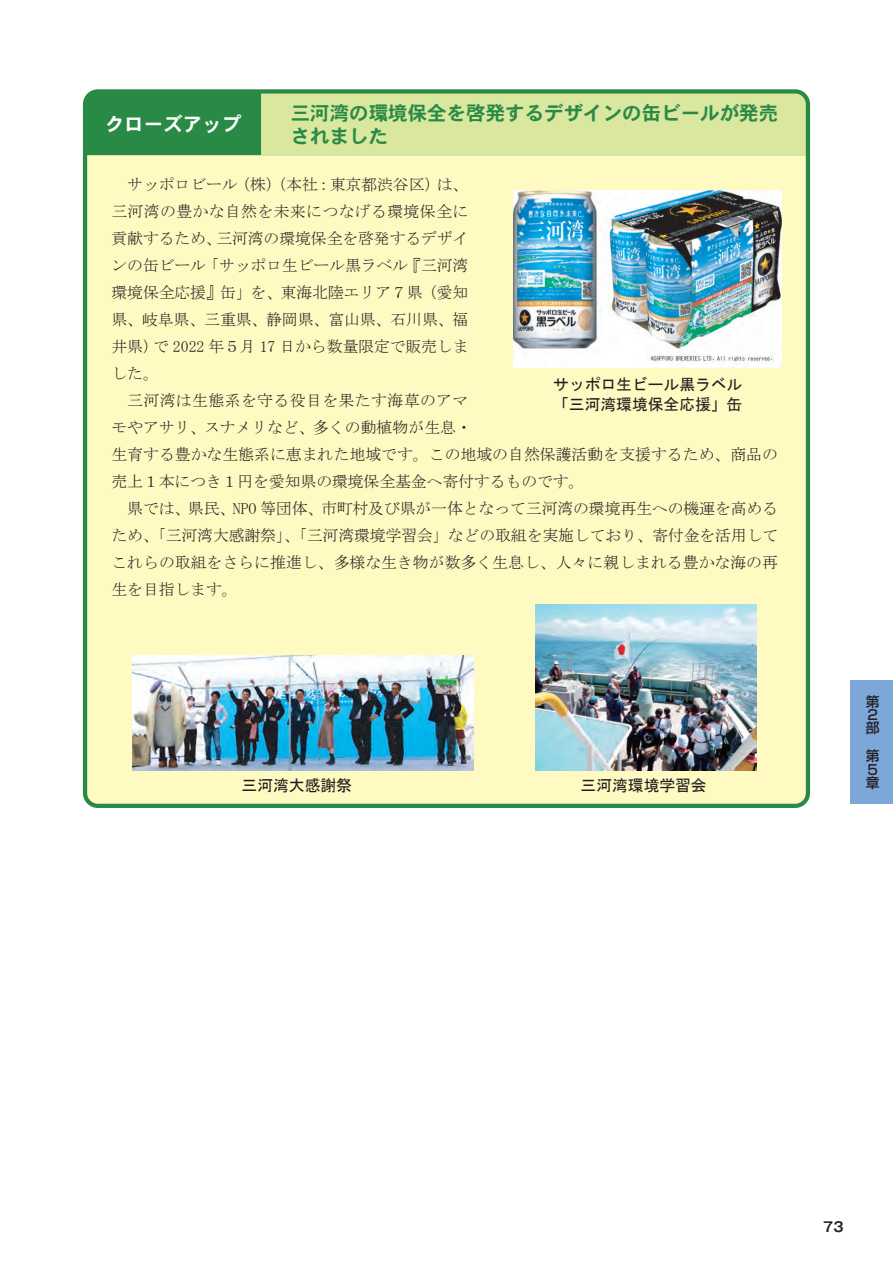
<style>
.page{position:relative;width:893px;height:1263px;background:#fff}
.page>*{position:absolute;margin:0;border:0;box-sizing:border-box;transform-origin:0 0}
.t1{font:19.5px/23.4px "DFHS Gothic Std W7";color:#298a46}
.t2{font:19.5px "DFHS Gothic Std W7";color:#fff}
.t3{font:15.9px/27px "MS Mincho";color:#231f20;text-align:justify}
.t4{font:15.9px/19.2px "MS Gothic";color:#231f20}
.t5{font:500 13.8px/13.4px "Shin Go Pro";color:#231f20}
.t6{font:700 13.5px "Gothic MB101 Pro De";color:#231f20}
</style>
<div class="page">
<div style="left:85px;top:91px;width:723px;height:715px;background:#fffac1;border-radius:13px"></div>
<div style="left:88px;top:94px;width:173px;height:61px;background:#298a46"></div>
<div style="left:261px;top:94px;width:544px;height:61px;background:#dae79e"></div>
<div style="left:83px;top:89px;width:727px;height:719px;border:4px solid #298a46;border-radius:13px"></div>
<img style="left:514px;top:190px;width:268px;height:178px">
<img style="left:536px;top:605px;width:220px;height:165px">
<img style="left:133px;top:655px;width:340px;height:115px">
<div style="left:850px;top:680px;width:43px;height:124px;background:#7ca7d8"></div>
<p class="t2" style="left:105px;top:114px;width:138px">クローズアップ</p>
<p class="t1" style="left:291px;top:101px;width:489px">三河湾の環境保全を啓発するデザインの缶ビールが発売されました</p>
<p class="t3" style="left:111px;top:171px;width:359px;text-indent:16px">サッポロビール（株）（本社：東京都渋谷区）は、三河湾の豊かな自然を未来につなげる環境保全に貢献するため、三河湾の環境保全を啓発するデザインの缶ビール「サッポロ生ビール黒ラベル『三河湾環境保全応援』缶」を、東海北陸エリア７県（愛知県、岐阜県、三重県、静岡県、富山県、石川県、福井県）で 2022 年５月 17 日から数量限定で販売しました。</p>
<p class="t3" style="left:111px;top:386px;width:668px;text-align:left;text-indent:16px">三河湾は生態系を守る役目を果たす海草のアマ<br>モやアサリ、スナメリなど、多くの動植物が生息・<br>生育する豊かな生態系に恵まれた地域です。この地域の自然保護活動を支援するため、商品の売上１本につき１円を愛知県の環境保全基金へ寄付するものです。</p>
<p class="t3" style="left:111px;top:494px;width:668px;text-indent:16px">県では、県民、NPO 等団体、市町村及び県が一体となって三河湾の環境再生への機運を高めるため、「三河湾大感謝祭」、「三河湾環境学習会」などの取組を実施しており、寄付金を活用してこれらの取組をさらに推進し、多様な生き物が数多く生息し、人々に親しまれる豊かな海の再生を目指します。</p>
<p class="t4" style="left:553px;top:375px;width:191px">サッポロ生ビール黒ラベル「三河湾環境保全応援」缶</p>
<p class="t4" style="left:242px;top:775px;width:112px">三河湾大感謝祭</p>
<p class="t4" style="left:580px;top:775px;width:128px">三河湾環境学習会</p>
<p class="t5" style="left:866px;top:693px;width:15px">第<br>２部</p>
<p class="t5" style="left:866px;top:747px;width:15px">第<br>５章</p>
<p class="t6" style="left:823px;top:1215px;width:22px">73</p>
</div>
